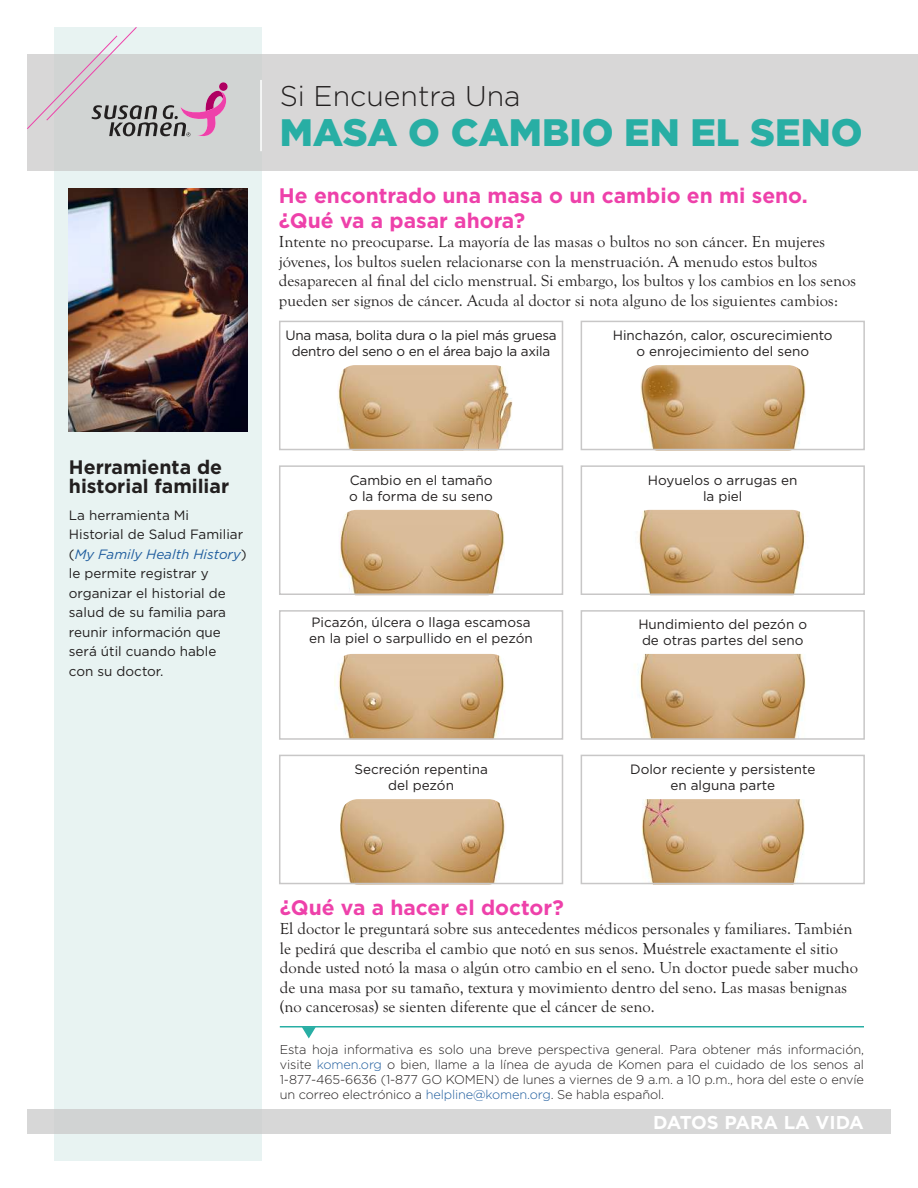
<style>
.page{position:relative;width:918px;height:1188px;background:#fff}
.page>*{position:absolute;margin:0;border:0;box-sizing:border-box;transform-origin:0 0}
.t1{font:900 38.25px "Gotham";color:#28aea4}
.t2{font:300 28.5px "Gotham";color:#221f1f}
.t3{font:700 21px/24.3px "Gotham";color:#ee41aa}
.t4{font:700 19.5px/19.5px "Gotham";color:#221f1f}
.t5{font:700 18.6px "Gotham";letter-spacing:-.005em;color:#fff}
.t6{font:16.5px/19.5px "Goudy Old Sty";color:#221f1f}
.t7{font:13.5px/19.5px "Gotham";color:#221f1f}
.t8{font:13.5px/16.5px "Gotham";letter-spacing:-.02em;color:#221f1f;text-align:center}
.t9{font:300 12.75px/15px "Gotham";letter-spacing:-.01em;color:#221f1f;text-align:justify}
.s1{font-style:italic;color:#1f5d9e}
.s2{color:#1f5d9e}
</style>
<div class="page">
<div style="left:54px;top:27px;width:208px;height:1134px;background:#e8f3f2"></div>
<div style="left:27px;top:54px;width:891px;height:117px;background:#d8d7d7"></div>
<hr style="left:260px;top:80px;width:2px;height:71px;background:#fff">
<hr style="left:280px;top:1026px;width:584px;height:1px;background:#28aea4">
<svg style="left:302px;top:1027px;width:14px;height:11px"></svg>
<div style="left:27px;top:1110px;width:864px;height:24px;background:#d7d7d7"></div>
<img style="left:69px;top:188px;width:178px;height:244px">
<img style="left:640px;top:365px;width:166px;height:82px">
<div style="left:581px;top:321px;width:284px;height:129px;border:2px solid #c8c7c7"></div>
<img style="left:338px;top:365px;width:174px;height:82px">
<div style="left:279px;top:321px;width:284px;height:129px;border:2px solid #c8c7c7"></div>
<img style="left:634px;top:654px;width:172px;height:83px">
<div style="left:581px;top:610px;width:284px;height:130px;border:2px solid #c8c7c7"></div>
<img style="left:334px;top:654px;width:171px;height:83px">
<div style="left:279px;top:610px;width:284px;height:130px;border:2px solid #c8c7c7"></div>
<img style="left:637px;top:510px;width:169px;height:82px">
<div style="left:581px;top:465px;width:284px;height:130px;border:2px solid #c8c7c7"></div>
<img style="left:340px;top:510px;width:165px;height:82px">
<div style="left:279px;top:465px;width:284px;height:130px;border:2px solid #c8c7c7"></div>
<img style="left:642px;top:799px;width:163px;height:82px">
<div style="left:581px;top:755px;width:284px;height:129px;border:2px solid #c8c7c7"></div>
<img style="left:340px;top:799px;width:165px;height:82px">
<div style="left:279px;top:755px;width:284px;height:129px;border:2px solid #c8c7c7"></div>
<svg style="left:27px;top:27px;width:201px;height:110px"></svg>
<h2 class="t2" style="left:280px;top:83px;width:242px">Si Encuentra Una</h2>
<h1 class="t1" style="left:280px;top:116px;width:584px">MASA O CAMBIO EN EL SENO</h1>
<p class="t3" style="left:279px;top:185px;width:530px">He encontrado una masa o un cambio en mi seno. ¿Qué va a pasar ahora?</p>
<p class="t6" style="left:279px;top:233px;width:579px">Intente no preocuparse. La mayoría de las masas o bultos no son cáncer. En mujeres jóvenes, los bultos suelen relacionarse con la menstruación. A menudo estos bultos desaparecen al final del ciclo menstrual. Si embargo, los bultos y los cambios en los senos pueden ser signos de cáncer. Acuda al doctor si nota alguno de los siguientes cambios:</p>
<p class="t8" style="left:285px;top:328px;width:273px">Una masa, bolita dura o la piel más gruesa dentro del seno o en el área bajo la axila</p>
<p class="t7" style="left:613px;top:328px;width:221px;line-height:16.5px;text-align:center">Hinchazón, calor, oscurecimiento o enrojecimiento del seno</p>
<p class="t4" style="left:69px;top:458px;width:162px">Herramienta de historial familiar</p>
<p class="t7" style="left:69px;top:506px;width:179px">La herramienta Mi<br>Historial de Salud Familiar (<span class="s1">My Family Health History</span>) le permite registrar y organizar el historial de salud de su familia para reunir información que será útil cuando hable<br>con su doctor.</p>
<p class="t7" style="left:349px;top:473px;width:145px;line-height:16.5px">Cambio en el tamaño o la forma de su seno</p>
<p class="t7" style="left:309px;top:615px;width:225px;line-height:16.5px">Picazón, úlcera o llaga escamosa en la piel o sarpullido en el pezón</p>
<p class="t7" style="left:354px;top:762px;width:135px;line-height:16.5px;text-align:center">Secreción repentina del pezón</p>
<p class="t7" style="left:648px;top:473px;width:151px;line-height:16.5px;text-align:center">Hoyuelos o arrugas en la piel</p>
<p class="t7" style="left:638px;top:617px;width:170px;line-height:16.5px">Hundimiento del pezón o de otras partes del seno</p>
<p class="t7" style="left:630px;top:762px;width:187px;line-height:16.5px;text-align:center">Dolor reciente y persistente en alguna parte</p>
<p class="t3" style="left:280px;top:896px;width:285px">¿Qué va a hacer el doctor?</p>
<p class="t6" style="left:280px;top:920px;width:580px">El doctor le preguntará sobre sus antecedentes médicos personales y familiares. También le pedirá que describa el cambio que notó en sus senos. Muéstrele exactamente el sitio donde usted notó la masa o algún otro cambio en el seno. Un doctor puede saber mucho de una masa por su tamaño, textura y movimiento dentro del seno. Las masas benignas (no cancerosas) se sienten diferente que el cáncer de seno.</p>
<p class="t9" style="left:280px;top:1043px;width:586px">Esta hoja informativa es solo una breve perspectiva general. Para obtener más información, visite <span class="s2">komen.org</span> o bien, llame a la línea de ayuda de Komen para el cuidado de los senos al 1-877-465-6636 (1-877 GO KOMEN) de lunes a viernes de 9 a.m. a 10 p.m., hora del este o envíe un correo electrónico a <span class="s2">helpline@komen.org</span>. Se habla español.</p>
<p class="t5" style="left:653px;top:1114px;width:212px">DATOS PARA LA VIDA</p>
</div>
